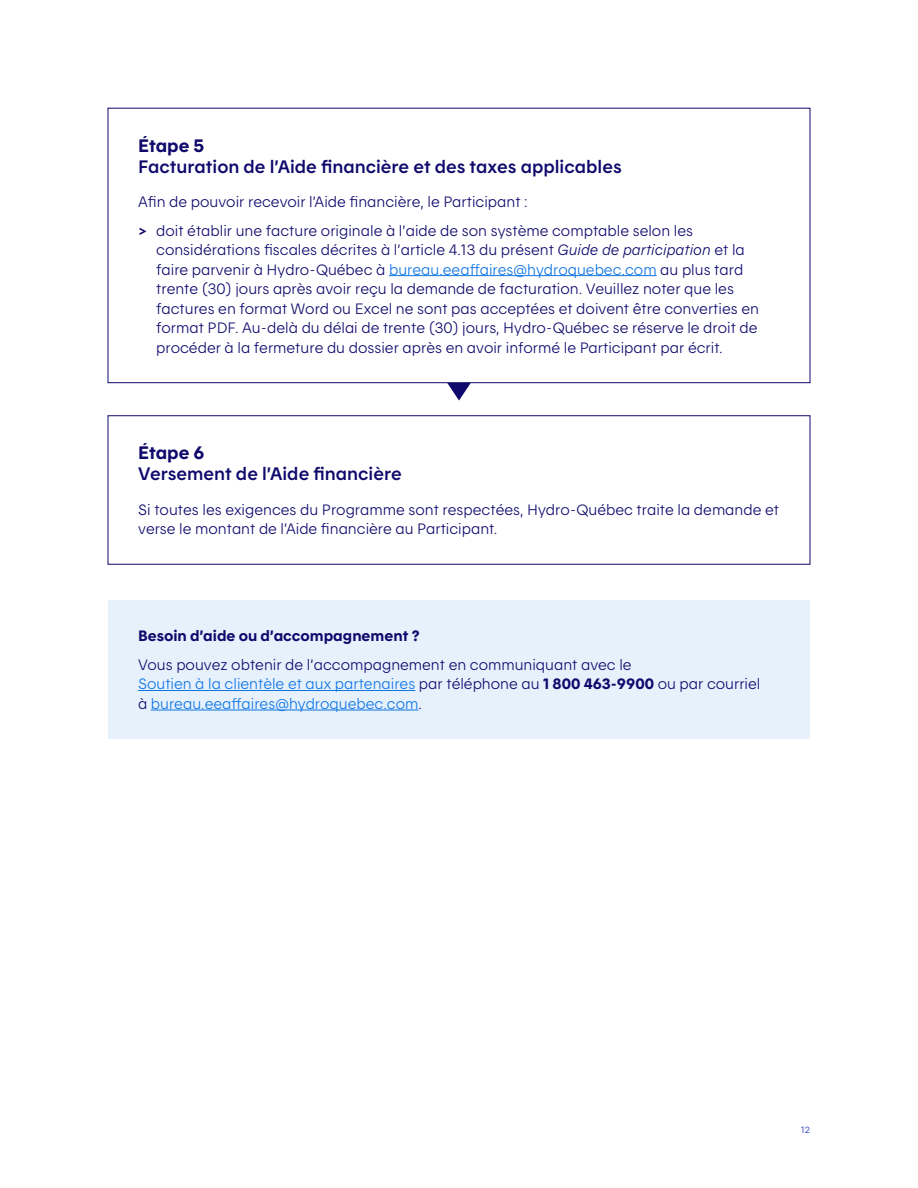
<style>
.page{position:relative;width:918px;height:1188px;background:#fff}
.page>*{position:absolute;margin:0;border:0;box-sizing:border-box;transform-origin:0 0}
.t1{font:18px/21px "Hydro Quebec Demi";color:#0f096c}
.t2{font:15px/19.5px "Hydro Quebec Maigre";color:#0f096c}
.t3{font:15px "Hydro Quebec Gras";color:#0f096c}
.t4{font:9px "Hydro Quebec Maigre";color:#1224b8}
.s1{font-family:"Hydro Quebec Gras"}
.s2{font-family:"Hydro Quebec Demi"}
.s3{font-family:"Hydro Quebec Maigre Italique"}
.s4{color:#0e75e5}
</style>
<div class="page">
<hr style="left:389px;top:275px;width:268px;height:1px;background:#0e75e5">
<div style="left:108px;top:108px;width:702px;height:275px;border:1px solid #0f096c"></div>
<div style="left:108px;top:600px;width:702px;height:139px;background:#e7f1fc"></div>
<hr style="left:138px;top:690px;width:277px;height:1px;background:#0e75e5">
<hr style="left:151px;top:710px;width:268px;height:1px;background:#0e75e5">
<svg style="left:447px;top:383px;width:24px;height:18px"></svg>
<h3 class="t1" style="left:138px;top:134px;width:485px"><span class="s1">Étape 5<br></span>Facturation de l’Aide financière et des taxes applicables</h3>
<p class="t2" style="left:138px;top:192px;width:391px">Afin de pouvoir recevoir l’Aide financière, le Participant :</p>
<p class="t2" style="left:156px;top:220px;width:604px;text-indent:-18px"><span class="s2">&gt;</span> doit établir une facture originale à l’aide de son système comptable selon les considérations fiscales décrites à l’article 4.13 du présent <span class="s3">Guide de participation</span> et la faire parvenir à Hydro‑Québec à <span class="s4">bureau.eeaffaires@hydroquebec.com</span> au plus tard trente (30) jours après avoir reçu la demande de facturation. Veuillez noter que les factures en format Word ou Excel ne sont pas acceptées et doivent être converties en format PDF. Au- delà du délai de trente (30) jours, Hydro‑Québec se réserve le droit de procéder à la fermeture du dossier après en avoir informé le Participant par écrit.</p>
<h3 class="t1" style="left:138px;top:442px;width:265px"><span class="s1">Étape 6<br></span>Versement de l’Aide financière</h3>
<p class="t2" style="left:138px;top:499px;width:642px">Si toutes les exigences du Programme sont respectées, Hydro‑Québec traite la demande et verse le montant de l’Aide financière au Participant.</p>
<h3 class="t3" style="left:138px;top:627px;width:284px">Besoin d’aide ou d’accompagnement ?</h3>
<p class="t2" style="left:138px;top:654px;width:624px">Vous pouvez obtenir de l’accompagnement en communiquant avec le<br><span class="s4">Soutien à la clientèle et aux partenaires</span> par téléphone au <span class="s1">1 800 463-9900</span> ou par courriel à <span class="s4">bureau.eeaffaires@hydroquebec.com</span>.</p>
<p class="t4" style="left:801px;top:1124px;width:10px">12</p>
</div>
